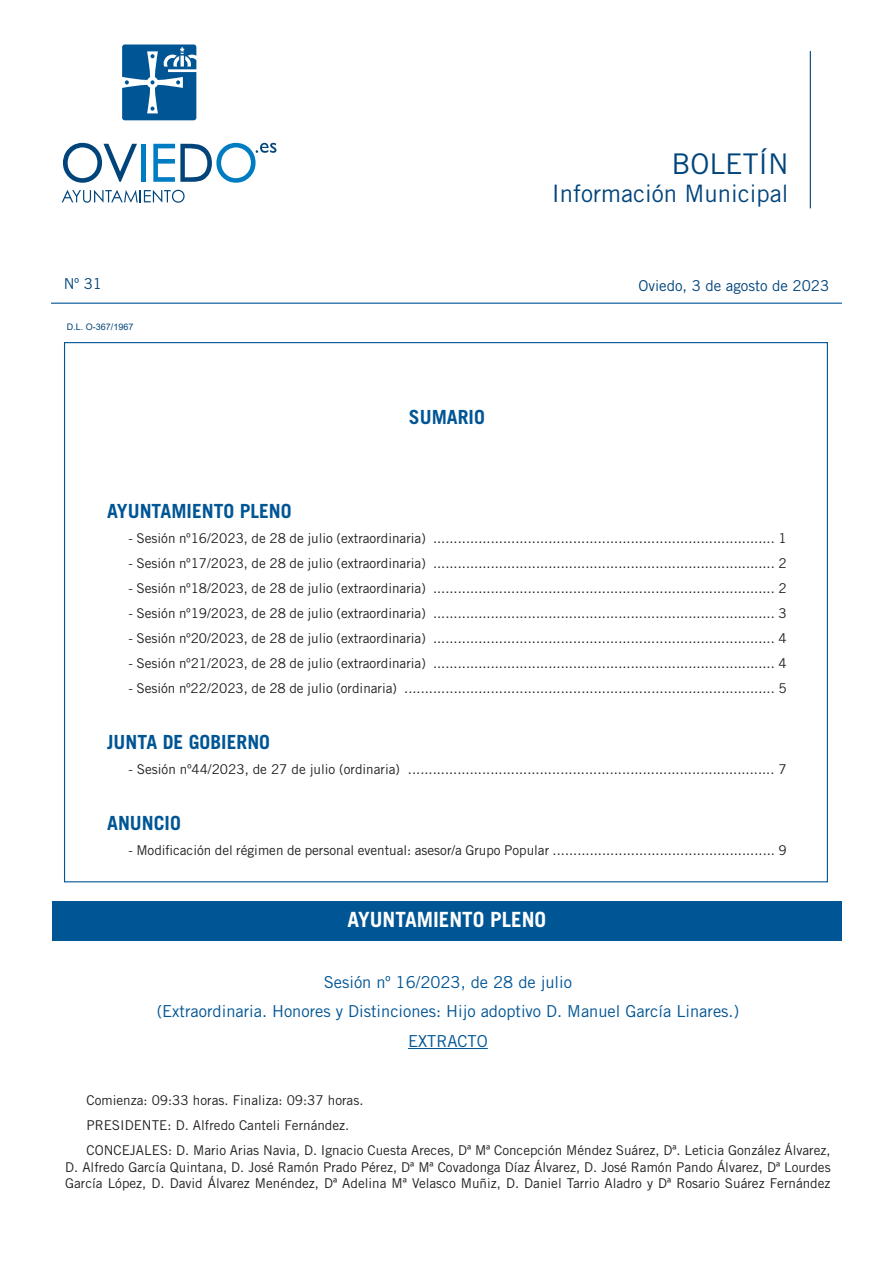
<style>
.page{position:relative;width:893px;height:1263px;background:#fff}
.page>*{position:absolute;margin:0;border:0;box-sizing:border-box;transform-origin:0 0}
.t1{font:28.5px "Trade Gothic LT Std";color:#00447b}
.t2{font:24px "Trade Gothic LT Std";color:#00447b}
.t3{font:700 21px "Trade Gothic LT Std";color:#fff}
.t4{font:700 19.5px "Trade Gothic LT Std";color:#005595}
.t5{font:16.5px/29.5px "Trade Gothic LT Std";color:#005595;text-align:center}
.t6{font:15px "Trade Gothic LT Std";color:#00447b}
.t7{font:13.5px/25px "Trade Gothic LT Std";color:#231f20}
.t8{font:9px "Arial";color:#00447b}
</style>
<div class="page">
<hr style="left:810px;top:51px;width:1px;height:157px;background:#00447b">
<hr style="left:51px;top:303px;width:791px;height:1px;background:#005595">
<svg style="left:122px;top:45px;width:74px;height:75px;background:#3175a9"></svg>
<svg style="left:63px;top:143px;width:74px;height:40px"></svg>
<div style="left:141px;top:144px;width:5px;height:38px;background:#007cc2"></div>
<svg style="left:153px;top:143px;width:123px;height:40px"></svg>
<svg style="left:62px;top:190px;width:123px;height:13px"></svg>
<hr style="left:408px;top:1048px;width:80px;height:1px;background:#005595">
<div style="left:52px;top:901px;width:790px;height:39px;background:#005595"></div>
<p class="t6" style="left:64px;top:275px;width:40px">Nº 31</p>
<p class="t8" style="left:67px;top:320px;width:68px">D.L. O-367/1967</p>
<h3 class="t4" style="left:409px;top:405px;width:77px">SUMARIO</h3>
<h1 class="t1" style="left:671px;top:146px;width:119px">BOLETÍN</h1>
<h2 class="t2" style="left:552px;top:179px;width:238px">Información Municipal</h2>
<p class="t6" style="left:638px;top:277px;width:192px">Oviedo, 3 de agosto de 2023</p>
<h3 class="t4" style="left:107px;top:499px;width:186px">AYUNTAMIENTO PLENO</h3>
<p class="t7" style="left:128px;top:526px;width:660px">- Sesión nº16/2023, de 28 de julio (extraordinaria) ................................................................................... 1</p>
<p class="t7" style="left:128px;top:551px;width:660px">- Sesión nº17/2023, de 28 de julio (extraordinaria) ................................................................................... 2</p>
<p class="t7" style="left:128px;top:576px;width:660px">- Sesión nº18/2023, de 28 de julio (extraordinaria) ................................................................................... 2</p>
<p class="t7" style="left:128px;top:601px;width:660px">- Sesión nº19/2023, de 28 de julio (extraordinaria) ................................................................................... 3</p>
<p class="t7" style="left:128px;top:626px;width:660px">- Sesión nº20/2023, de 28 de julio (extraordinaria) ................................................................................... 4</p>
<p class="t7" style="left:128px;top:651px;width:660px">- Sesión nº21/2023, de 28 de julio (extraordinaria) ................................................................................... 4</p>
<p class="t7" style="left:128px;top:676px;width:660px">- Sesión nº22/2023, de 28 de julio (ordinaria) .......................................................................................... 5</p>
<h3 class="t4" style="left:107px;top:730px;width:164px">JUNTA DE GOBIERNO</h3>
<p class="t7" style="left:128px;top:757px;width:660px">- Sesión nº44/2023, de 27 de julio (ordinaria) ......................................................................................... 7</p>
<h3 class="t4" style="left:107px;top:811px;width:75px">ANUNCIO</h3>
<p class="t7" style="left:128px;top:838px;width:660px">- Modificación del régimen de personal eventual: asesor/a Grupo Popular ...................................................... 9</p>
<h3 class="t3" style="left:347px;top:906px;width:200px">AYUNTAMIENTO PLENO</h3>
<p class="t5" style="left:157px;top:967px;width:584px">Sesión nº 16/2023, de 28 de julio<br>(Extraordinaria. Honores y Distinciones: Hijo adoptivo D. Manuel García Linares.)<br>EXTRACTO</p>
<p class="t7" style="left:86px;top:1088px;width:746px">Comienza: 09:33 horas. Finaliza: 09:37 horas.<br>PRESIDENTE: D. Alfredo Canteli Fernández.<br>CONCEJALES: D. Mario Arias Navia, D. Ignacio Cuesta Areces, Dª Mª Concepción Méndez Suárez, Dª. Leticia González Álvarez,</p>
<p class="t7" style="left:65px;top:1159px;width:767px;line-height:16.5px">D. Alfredo García Quintana, D. José Ramón Prado Pérez, Dª Mª Covadonga Díaz Álvarez, D. José Ramón Pando Álvarez, Dª Lourdes<br>García López, D. David Álvarez Menéndez, Dª Adelina Mª Velasco Muñiz, D. Daniel Tarrio Aladro y Dª Rosario Suárez Fernández</p>
</div>
